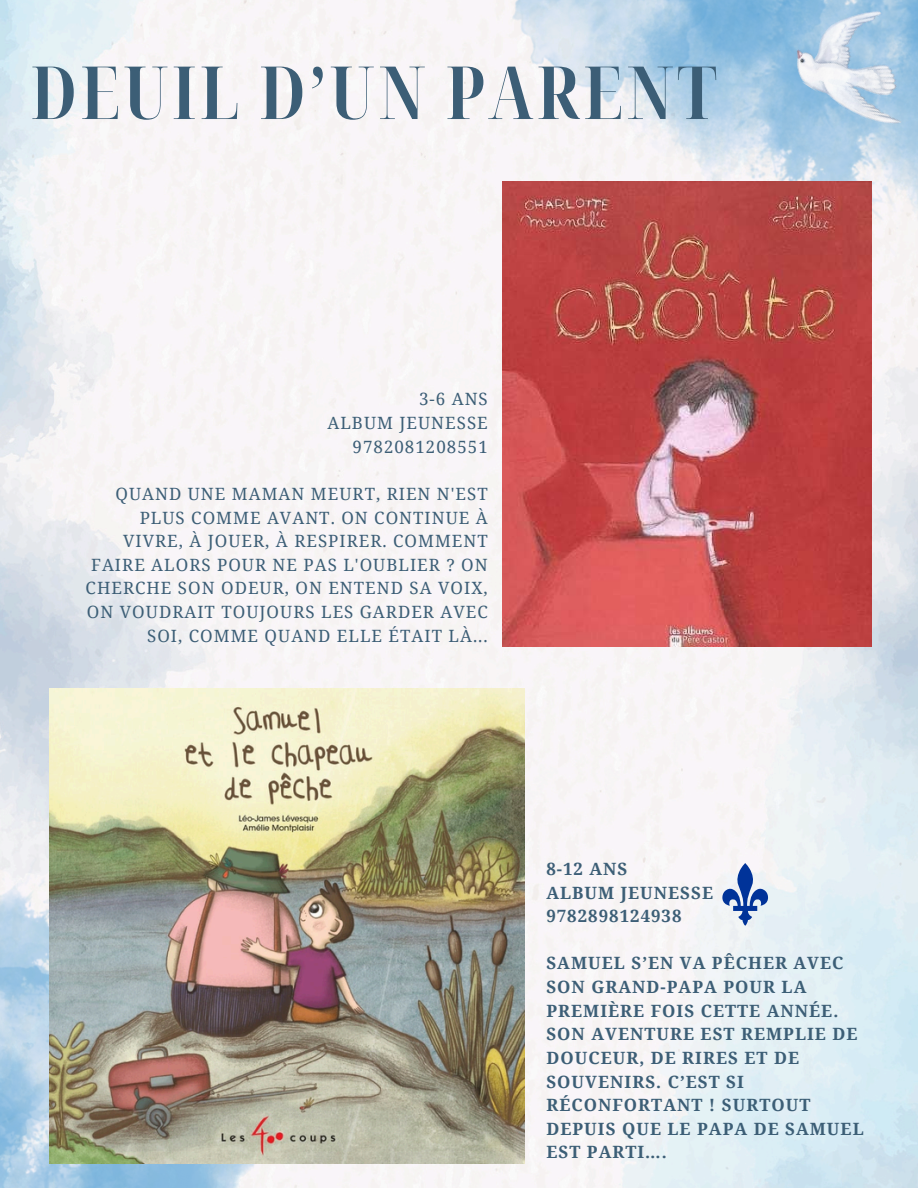
<style>
.page{position:relative;width:918px;height:1188px;background:#fff}
.page>*{position:absolute;margin:0;border:0;box-sizing:border-box;transform-origin:0 0}
.t1{font:700 extra-condensed 73.35px "Noto Serif Display";letter-spacing:.05em;color:#3c5e76}
.t2{font:16.95px/23.7px "Noto Serif";letter-spacing:.06em;color:#3c5e76;text-align:right}
.t3{font:700 16.95px/23.7px "Noto Serif";letter-spacing:.06em;color:#3c5e76}
</style>
<div class="page">
<img style="left:0;top:0;width:918px;height:1188px">
<img style="left:0;top:827px;width:303px;height:361px">
<img style="left:409px;top:0;width:509px;height:283px">
<img style="left:784px;top:0;width:134px;height:139px">
<svg style="left:720px;top:863px;width:50px;height:63px"></svg>
<img style="left:503px;top:182px;width:369px;height:464px">
<img style="left:50px;top:689px;width:475px;height:475px">
<p class="t1" style="left:31px;top:41px;width:687px">DEUIL D’UN PARENT</p>
<p class="t2" style="left:419px;top:387px;width:70px">3-6 ANS</p>
<p class="t2" style="left:327px;top:411px;width:162px">ALBUM JEUNESSE</p>
<p class="t2" style="left:353px;top:434px;width:137px">9782081208551</p>
<p class="t2" style="left:86px;top:481px;width:404px">QUAND UNE MAMAN MEURT, RIEN N'EST PLUS COMME AVANT. ON CONTINUE À VIVRE, À JOUER, À RESPIRER. COMMENT FAIRE ALORS POUR NE PAS L'OUBLIER ? ON CHERCHE SON ODEUR, ON ENTEND SA VOIX, ON VOUDRAIT TOUJOURS LES GARDER AVEC SOI, COMME QUAND ELLE ÉTAIT LÀ...</p>
<p class="t3" style="left:546px;top:857px;width:168px">8-12 ANS<br>ALBUM JEUNESSE<br>9782898124938</p>
<p class="t3" style="left:546px;top:951px;width:319px">SAMUEL S’EN VA PÊCHER AVEC<br>SON GRAND-PAPA POUR LA<br>PREMIÈRE FOIS CETTE ANNÉE.<br>SON AVENTURE EST REMPLIE DE<br>DOUCEUR, DE RIRES ET DE<br>SOUVENIRS. C’EST SI<br>RÉCONFORTANT ! SURTOUT<br>DEPUIS QUE LE PAPA DE SAMUEL<br>EST PARTI….</p>
</div>
